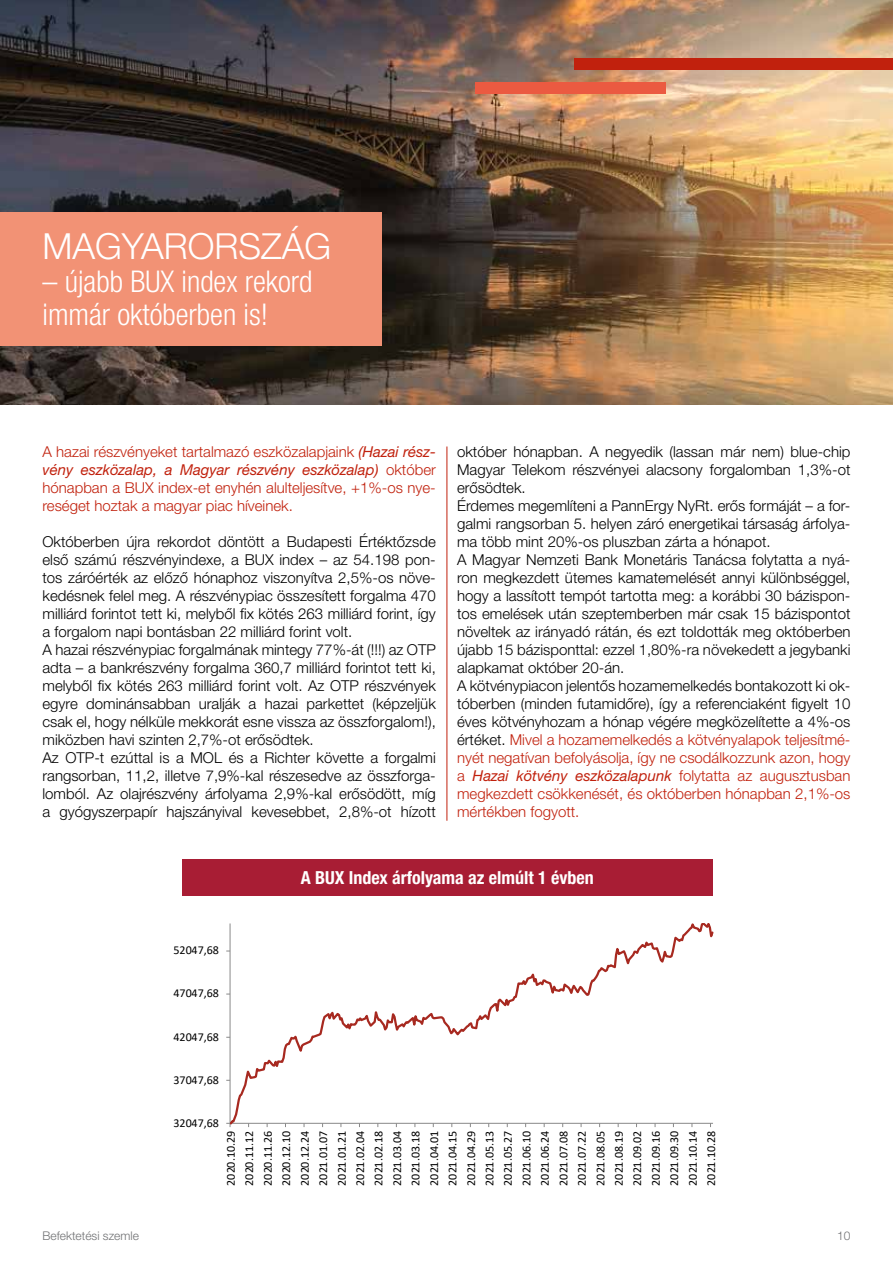
<style>
.page{position:relative;width:893px;height:1263px;background:#fff}
.page>*{position:absolute;margin:0;border:0;box-sizing:border-box;transform-origin:0 0}
.t1{font:300 36px "Helvetica Neue LT Pro";color:#fff}
.t2{font:300 condensed 30px/33px "Helvetica Neue LT Pro";color:#fff}
.t3{font:700 condensed 18px "Helvetica Neue LT Pro";color:#fff}
.t4{font:300 15px/18px "Helvetica Neue LT Pro";color:#000}
.t5{font:300 15px/18px "Helvetica Neue LT Pro";color:#c1210d;text-align:justify}
.t6{font:12px/18.5px "Calibri";color:#000;text-align:justify}
.t7{font:300 12px "Helvetica Neue LT Pro";color:#707173}
.s1{font-weight:400;font-style:italic}
.s2{color:#c1210d}
.s3{font-weight:400;font-style:italic;color:#c1210d}
</style>
<div class="page">
<img style="left:0;top:0;width:893px;height:404px">
<div style="left:0;top:213px;width:381px;height:133px;background:#f29275"></div>
<hr style="left:447px;top:446px;width:1px;height:375px;background:#c1210d">
<div style="left:574px;top:58px;width:319px;height:12px;background:#c1210d"></div>
<div style="left:475px;top:82px;width:190px;height:12px;background:#eb5a41"></div>
<div style="left:182px;top:860px;width:530px;height:36px;background:#a81d34"></div>
<svg style="left:226px;top:923px;width:488px;height:205px"></svg>
<h1 class="t1" style="left:43px;top:224px;width:290px">MAGYARORSZÁG</h1>
<h2 class="t2" style="left:43px;top:265px;width:271px">– újabb BUX index rekord immár októberben is!</h2>
<p class="t5" style="left:43px;top:443px;width:395px">A hazai részvényeket tartalmazó eszközalapjaink <span class="s1">(Hazai rész&shy;vény eszközalap, a Magyar részvény eszközalap)</span> október hónapban a BUX index-et enyhén alulteljesítve, +1%-os nye&shy;reséget hoztak a magyar piac híveinek.</p>
<p class="t4" style="left:43px;top:533px;width:395px">Októberben újra rekordot döntött a Budapesti Értéktőzsde első számú részvényindexe, a BUX index – az 54.198 pon&shy;tos záróérték az előző hónaphoz viszonyítva 2,5%-os növe&shy;kedésnek felel meg. A részvénypiac összesített forgalma 470 milliárd forintot tett ki, melyből fix kötés 263 milliárd forint, így a forgalom napi bontásban 22 milliárd forint volt.<br>A hazai részvénypiac forgalmának mintegy 77%-át (!!!) az OTP adta – a bankrészvény forgalma 360,7 milliárd forintot tett ki, melyből fix kötés 263 milliárd forint volt. Az OTP részvények egyre dominánsabban uralják a hazai parkettet (képzeljük csak el, hogy nélküle mekkorát esne vissza az összforgalom!), miközben havi szinten 2,7%-ot erősödtek.<br>Az OTP-t ezúttal is a MOL és a Richter követte a forgalmi rangsorban, 11,2, illetve 7,9%-kal részesedve az összforga&shy;lomból. Az olajrészvény árfolyama 2,9%-kal erősödött, míg a gyógyszerpapír hajszányival kevesebbet, 2,8%-ot hízott</p>
<p class="t4" style="left:457px;top:443px;width:395px">október hónapban. A negyedik (lassan már nem) blue-chip Magyar Telekom részvényei alacsony forgalomban 1,3%-ot erősödtek.<br>Érdemes megemlíteni a PannErgy NyRt. erős formáját – a for&shy;galmi rangsorban 5. helyen záró energetikai társaság árfolya&shy;ma több mint 20%-os pluszban zárta a hónapot.<br>A Magyar Nemzeti Bank Monetáris Tanácsa folytatta a nyá&shy;ron megkezdett ütemes kamatemelését annyi különbséggel, hogy a lassított tempót tartotta meg: a korábbi 30 bázispon&shy;tos emelések után szeptemberben már csak 15 bázispontot növeltek az irányadó rátán, és ezt toldották meg októberben újabb 15 bázisponttal: ezzel 1,80%-ra növekedett a jegybanki alapkamat október 20-án.<br>A kötvénypiacon jelentős hozamemelkedés bontakozott ki ok&shy;tóberben (minden futamidőre), így a referenciaként figyelt 10 éves kötvényhozam a hónap végére megközelítette a 4%-os értéket. <span class="s2">Mivel a hozamemelkedés a kötvényalapok teljesítmé&shy;nyét negatívan befolyásolja, így ne csodálkozzunk azon, hogy a</span> <span class="s3">Hazai kötvény eszközalapunk</span> <span class="s2">folytatta az augusztusban megkezdett csökkenését, és októberben hónapban 2,1%-os mértékben fogyott.</span></p>
<p class="t3" style="left:301px;top:867px;width:294px">A BUX Index árfolyama az elmúlt 1 évben</p>
<p class="t6" style="left:173px;top:941px;width:47px">52047,68</p>
<p class="t6" style="left:173px;top:984px;width:47px">47047,68</p>
<p class="t6" style="left:173px;top:1027px;width:47px">42047,68</p>
<p class="t6" style="left:173px;top:1070px;width:47px">37047,68</p>
<p class="t6" style="left:173px;top:1113px;width:47px">32047,68</p>
<p class="t6" style="left:221px;top:1186px;width:56px;rotate:-90deg">2020.10.29<br>2020.11.12<br>2020.11.26<br>2020.12.10<br>2020.12.24<br>2021.01.07<br>2021.01.21<br>2021.02.04<br>2021.02.18<br>2021.03.04<br>2021.03.18<br>2021.04.01<br>2021.04.15<br>2021.04.29<br>2021.05.13<br>2021.05.27<br>2021.06.10<br>2021.06.24<br>2021.07.08<br>2021.07.22<br>2021.08.05<br>2021.08.19<br>2021.09.02<br>2021.09.16<br>2021.09.30<br>2021.10.14<br>2021.10.28</p>
<p class="t7" style="left:43px;top:1228px;width:98px">Befektetési szemle</p>
<p class="t7" style="left:837px;top:1228px;width:15px">10</p>
</div>
